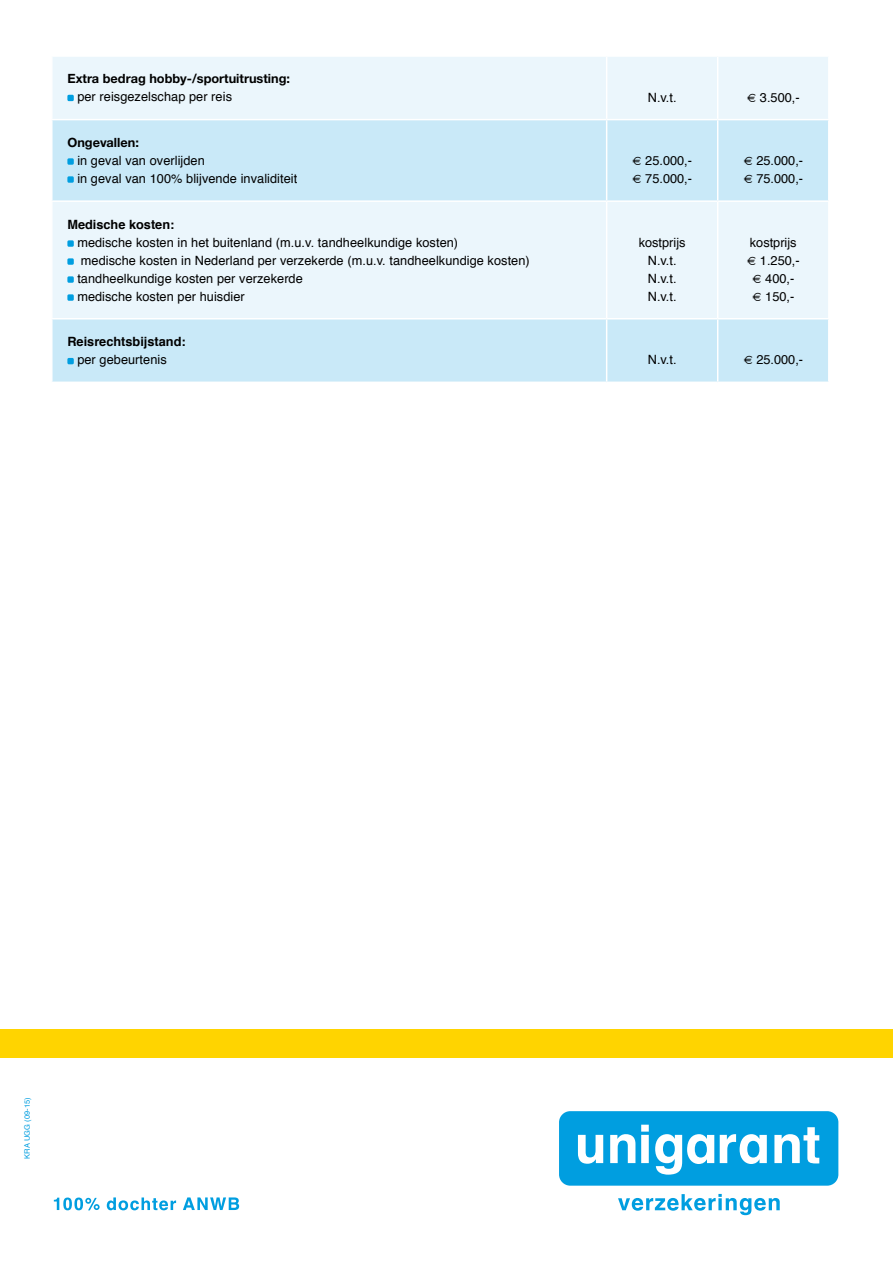
<style>
.page{position:relative;width:893px;height:1263px;background:#fff}
.page>*{position:absolute;margin:0;border:0;box-sizing:border-box;transform-origin:0 0}
.t1{font:12.75px/18px "Helvetica";letter-spacing:.005em;color:#000}
.t2{font:700 12.75px "Helvetica Neue LT Std";color:#000}
.t3{font:700 12.75px "Helvetica";color:#000}
.t4{font:7.5px "Helvetica";letter-spacing:.01em;color:#009ee0}
</style>
<div class="page">
<div style="left:53px;top:57px;width:775px;height:62px;background:#ebf6fc"></div>
<svg style="left:53px;top:120px;width:775px;height:262px;fill:#c9e9f8"></svg>
<hr style="left:606px;top:57px;width:1px;height:62px;background:#fff">
<hr style="left:606px;top:120px;width:1px;height:80px;background:#fff">
<hr style="left:51px;top:200px;width:556px;height:2px;background:#fff">
<hr style="left:606px;top:202px;width:1px;height:116px;background:#fff">
<hr style="left:607px;top:200px;width:111px;height:2px;background:#fff">
<hr style="left:717px;top:57px;width:1px;height:62px;background:#fff">
<hr style="left:717px;top:120px;width:1px;height:80px;background:#fff">
<hr style="left:718px;top:200px;width:111px;height:2px;background:#fff">
<hr style="left:717px;top:202px;width:1px;height:116px;background:#fff">
<hr style="left:51px;top:318px;width:556px;height:1px;background:#fff">
<hr style="left:607px;top:318px;width:111px;height:1px;background:#fff">
<hr style="left:606px;top:319px;width:1px;height:63px;background:#fff">
<hr style="left:718px;top:318px;width:111px;height:1px;background:#fff">
<hr style="left:717px;top:319px;width:1px;height:63px;background:#fff">
<div style="left:67px;top:95px;width:7px;height:6px;background:#009ee0"></div>
<div style="left:67px;top:158px;width:7px;height:7px;background:#009ee0"></div>
<div style="left:67px;top:176px;width:7px;height:7px;background:#009ee0"></div>
<div style="left:67px;top:240px;width:7px;height:7px;background:#009ee0"></div>
<div style="left:67px;top:258px;width:7px;height:7px;background:#009ee0"></div>
<div style="left:67px;top:276px;width:7px;height:7px;background:#009ee0"></div>
<div style="left:67px;top:294px;width:7px;height:7px;background:#009ee0"></div>
<div style="left:67px;top:358px;width:7px;height:6px;background:#009ee0"></div>
<div style="left:0;top:1029px;width:893px;height:28px;background:#ffd400"></div>
<svg style="left:559px;top:1111px;width:280px;height:105px"></svg>
<svg style="left:53px;top:1197px;width:187px;height:14px"></svg>
<p class="t2" style="left:67px;top:71px;width:224px">Extra bedrag hobby-/sportuitrusting:</p>
<p class="t1" style="left:77px;top:88px;width:156px">per reisgezelschap per reis</p>
<p class="t1" style="left:648px;top:89px;width:30px">N.v.t.</p>
<p class="t1" style="left:747px;top:89px;width:54px">€ 3.500,-</p>
<p class="t2" style="left:67px;top:134px;width:73px">Ongevallen:</p>
<p class="t1" style="left:77px;top:152px;width:222px">in geval van overlijden<br>in geval van 100% blijvende invaliditeit</p>
<p class="t1" style="left:632px;top:152px;width:61px">€ 25.000,- € 75.000,-</p>
<p class="t1" style="left:743px;top:152px;width:61px">€ 25.000,- € 75.000,-</p>
<p class="t3" style="left:67px;top:216px;width:108px">Medische kosten:</p>
<p class="t1" style="left:77px;top:234px;width:454px">medische kosten in het buitenland (m.u.v. tandheelkundige kosten)<br>medische kosten in Nederland per verzekerde (m.u.v. tandheelkundige kosten) tandheelkundige kosten per verzekerde<br>medische kosten per huisdier</p>
<p class="t1" style="left:639px;top:234px;width:48px;text-align:center">kostprijs<br>N.v.t.<br>N.v.t.<br>N.v.t.</p>
<p class="t1" style="left:747px;top:234px;width:54px;text-align:center">kostprijs € 1.250,- € 400,- € 150,-</p>
<p class="t3" style="left:67px;top:333px;width:120px">Reisrechtsbijstand:</p>
<p class="t1" style="left:77px;top:352px;width:91px">per gebeurtenis</p>
<p class="t1" style="left:648px;top:352px;width:30px">N.v.t.</p>
<p class="t1" style="left:743px;top:352px;width:61px">€ 25.000,-</p>
<p class="t4" style="left:22px;top:1159px;width:63px;rotate:-90deg">KRA UGG (09-15)</p>
</div>
